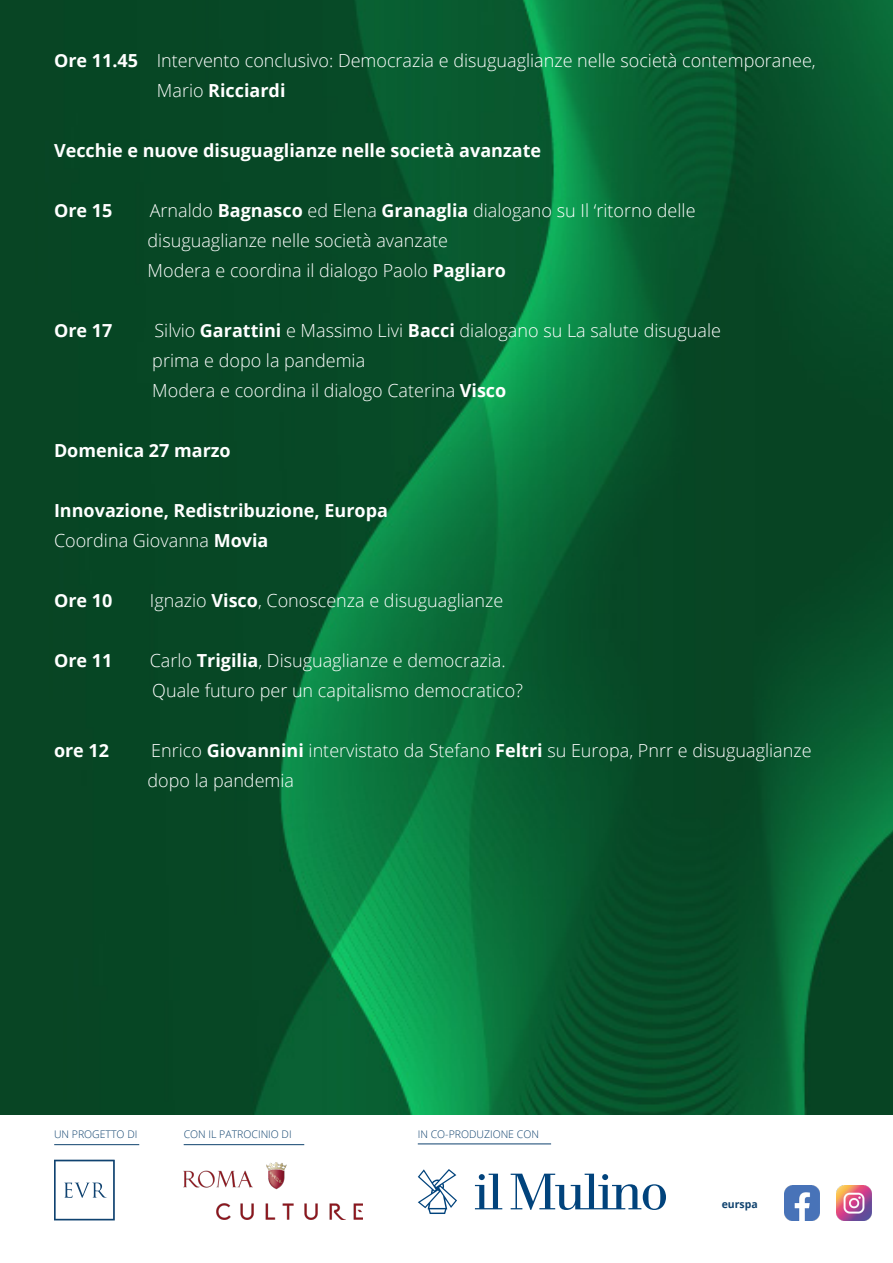
<style>
.page{position:relative;width:893px;height:1263px;background:#fff}
.page>*{position:absolute;margin:0;border:0;box-sizing:border-box;transform-origin:0 0}
.t1{font:300 18px "Open Sans";color:#fff}
.t2{font:700 18px "Open Sans";color:#fff}
.t3{font:300 10.5px "Open Sans";color:#0f426e}
.t4{font:700 10.5px "Open Sans";color:#0f426e}
.s1{font-weight:700}
.s2{font-weight:300}
</style>
<div class="page">
<img style="left:0;top:0;width:893px;height:1114px">
<svg style="left:475px;top:1174px;width:191px;height:36px"></svg>
<svg style="left:418px;top:1169px;width:39px;height:45px"></svg>
<img style="left:184px;top:1163px;width:178px;height:56px">
<svg style="left:54px;top:1160px;width:61px;height:60px"></svg>
<hr style="left:54px;top:1144px;width:85px;height:1px;background:#0f426e">
<hr style="left:184px;top:1144px;width:120px;height:1px;background:#0f426e">
<hr style="left:418px;top:1143px;width:133px;height:1px;background:#0f426e">
<img style="left:784px;top:1185px;width:35px;height:35px">
<img style="left:837px;top:1186px;width:34px;height:34px">
<p class="t1" style="left:54px;top:48px;width:763px"><span class="s1">Ore 11.45</span> Intervento conclusivo: Democrazia e disuguaglianze nelle società contemporanee,</p>
<p class="t2" style="left:157px;top:78px;width:130px"><span class="s2">Mario</span> Ricciardi</p>
<p class="t2" style="left:54px;top:138px;width:489px">Vecchie e nuove disuguaglianze nelle società avanzate</p>
<p class="t2" style="left:54px;top:198px;width:60px">Ore 15</p>
<p class="t1" style="left:150px;top:198px;width:547px">Arnaldo <span class="s1">Bagnasco</span> ed Elena <span class="s1">Granaglia</span> dialogano su Il ‘ritorno delle</p>
<p class="t1" style="left:148px;top:228px;width:302px">disuguaglianze nelle società avanzate</p>
<p class="t1" style="left:148px;top:258px;width:360px">Modera e coordina il dialogo Paolo <span class="s1">Pagliaro</span></p>
<p class="t2" style="left:54px;top:318px;width:60px">Ore 17</p>
<p class="t1" style="left:154px;top:318px;width:568px">Silvio <span class="s1">Garattini</span> e Massimo Livi <span class="s1">Bacci</span> dialogano su La salute disuguale</p>
<p class="t1" style="left:152px;top:348px;width:214px">prima e dopo la pandemia</p>
<p class="t1" style="left:152px;top:378px;width:356px">Modera e coordina il dialogo Caterina <span class="s1">Visco</span></p>
<p class="t2" style="left:54px;top:438px;width:178px">Domenica 27 marzo</p>
<p class="t2" style="left:54px;top:498px;width:335px">Innovazione, Redistribuzione, Europa</p>
<p class="t1" style="left:54px;top:528px;width:216px">Coordina Giovanna <span class="s1">Movia</span></p>
<p class="t2" style="left:54px;top:588px;width:60px">Ore 10</p>
<p class="t1" style="left:150px;top:588px;width:355px">Ignazio <span class="s1">Visco</span>, Conoscenza e disuguaglianze</p>
<p class="t2" style="left:54px;top:648px;width:60px">Ore 11</p>
<p class="t1" style="left:150px;top:648px;width:357px">Carlo <span class="s1">Trigilia</span>, Disuguaglianze e democrazia.</p>
<p class="t1" style="left:152px;top:678px;width:372px">Quale futuro per un capitalismo democratico?</p>
<p class="t2" style="left:54px;top:738px;width:57px">ore 12</p>
<p class="t1" style="left:151px;top:738px;width:662px">Enrico <span class="s1">Giovannini</span> intervistato da Stefano <span class="s1">Feltri</span> su Europa, Pnrr e disuguaglianze</p>
<p class="t1" style="left:148px;top:768px;width:148px">dopo la pandemia</p>
<p class="t3" style="left:54px;top:1127px;width:85px">UN PROGETTO DI</p>
<p class="t3" style="left:184px;top:1127px;width:110px">CON IL PATROCINIO DI</p>
<p class="t3" style="left:418px;top:1126px;width:123px">IN CO-PRODUZIONE CON</p>
<p class="t4" style="left:722px;top:1196px;width:38px">eurspa</p>
</div>
